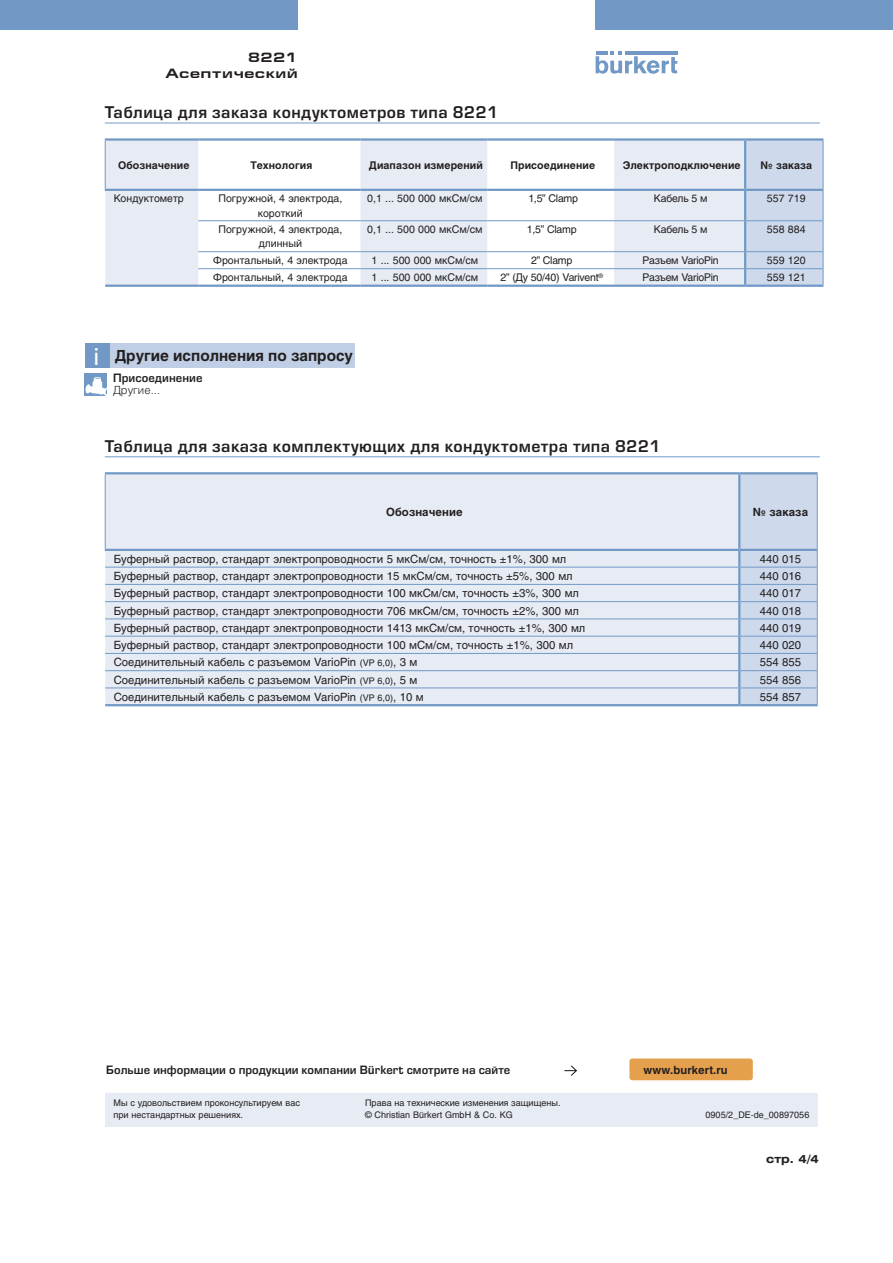
<style>
.page{position:relative;width:893px;height:1263px;background:#fff}
.page>*{position:absolute;margin:0;border:0;box-sizing:border-box;transform-origin:0 0}
.t1{font:15.75px "Europe Demi";letter-spacing:.025em;color:#231f20}
.t2{font:700 15.15px "Helios";color:#231f20}
.t3{font:700 13.5px/16.5px "Europe Ext";letter-spacing:.075em;color:#231f20;text-align:right}
.t4{font:11.25px "Helios";color:#231f20}
.t5{font:11.25px "Europe Demi";color:#231f20}
.t6{font:700 11.25px "Helios";letter-spacing:.01em;color:#231f20}
.t7{font:300 11.25px "Helios";letter-spacing:.005em;color:#231f20}
.t8{font:700 11.25px "Helios Ext";color:#231f20}
.t9{font:10.5px/14.2px "Helios";color:#231f20;text-align:center}
.t10{font:700 10.5px "Helios";letter-spacing:.01em;color:#231f20}
.t11{font:10.5px "Helios";letter-spacing:-.025em;color:#231f20}
.t12{font:9px/12px "Helios";color:#231f20}
.s1{font-family:"Akzidenz Grotesk BQ";font-weight:500;font-stretch:expanded;font-size:25.35px;color:#fff}
.s2{font-size:9px}
.s3{font-family:"Arial";font-weight:700}
.s4{font-family:"Arial"}
</style>
<div class="page">
<svg style="left:596px;top:51px;width:81px;height:23px"></svg>
<hr style="left:625px;top:51px;width:52px;height:3px;background:#7299c6">
<div style="left:0;top:0;width:298px;height:30px;background:#7299c6"></div>
<div style="left:595px;top:0;width:298px;height:30px;background:#7299c6"></div>
<hr style="left:105px;top:456px;width:715px;height:1px;background:#7299c6">
<div style="left:105px;top:474px;width:633px;height:230px;background:#e6ebf4"></div>
<hr style="left:105px;top:584px;width:634px;height:1px;background:#7299c6">
<hr style="left:105px;top:601px;width:634px;height:1px;background:#7299c6">
<hr style="left:105px;top:618px;width:634px;height:1px;background:#7299c6">
<hr style="left:105px;top:636px;width:634px;height:1px;background:#7299c6">
<hr style="left:105px;top:653px;width:634px;height:1px;background:#7299c6">
<hr style="left:105px;top:670px;width:634px;height:1px;background:#7299c6">
<hr style="left:105px;top:704px;width:634px;height:2px;background:#7299c6">
<hr style="left:739px;top:704px;width:79px;height:2px;background:#7299c6">
<svg style="left:738px;top:474px;width:80px;height:231px;background:#c8d5e8"></svg>
<hr style="left:105px;top:472px;width:634px;height:2px;background:#7299c6">
<hr style="left:105px;top:549px;width:634px;height:2px;background:#7299c6">
<hr style="left:105px;top:474px;width:1px;height:75px;background:#7299c6">
<hr style="left:739px;top:472px;width:79px;height:2px;background:#7299c6">
<hr style="left:739px;top:549px;width:78px;height:2px;background:#7299c6">
<hr style="left:738px;top:474px;width:2px;height:75px;background:#7299c6">
<hr style="left:817px;top:474px;width:1px;height:76px;background:#7299c6">
<hr style="left:105px;top:567px;width:634px;height:1px;background:#7299c6">
<hr style="left:739px;top:567px;width:79px;height:1px;background:#7299c6">
<hr style="left:105px;top:687px;width:634px;height:1px;background:#7299c6">
<hr style="left:739px;top:687px;width:79px;height:1px;background:#7299c6">
<hr style="left:105px;top:123px;width:715px;height:1px;background:#7299c6">
<svg style="left:105px;top:141px;width:639px;height:144px;fill:#e6ebf4"></svg>
<hr style="left:487px;top:220px;width:127px;height:1px;background:#7299c6">
<hr style="left:487px;top:251px;width:127px;height:1px;background:#7299c6">
<hr style="left:198px;top:285px;width:162px;height:2px;background:#7299c6">
<hr style="left:360px;top:285px;width:127px;height:2px;background:#7299c6">
<hr style="left:487px;top:268px;width:127px;height:1px;background:#7299c6">
<hr style="left:487px;top:285px;width:127px;height:2px;background:#7299c6">
<svg style="left:744px;top:139px;width:80px;height:147px;background:#c9d7e9"></svg>
<hr style="left:614px;top:285px;width:131px;height:2px;background:#7299c6">
<hr style="left:105px;top:138px;width:93px;height:3px;background:#7299c6">
<hr style="left:105px;top:141px;width:1px;height:48px;background:#7299c6">
<hr style="left:745px;top:285px;width:78px;height:2px;background:#7299c6">
<hr style="left:105px;top:189px;width:93px;height:2px;background:#7299c6">
<hr style="left:105px;top:285px;width:93px;height:2px;background:#7299c6">
<hr style="left:198px;top:138px;width:162px;height:3px;background:#7299c6">
<hr style="left:360px;top:138px;width:127px;height:3px;background:#7299c6">
<hr style="left:487px;top:138px;width:127px;height:3px;background:#7299c6">
<hr style="left:614px;top:138px;width:131px;height:3px;background:#7299c6">
<hr style="left:198px;top:189px;width:162px;height:2px;background:#7299c6">
<hr style="left:360px;top:189px;width:127px;height:2px;background:#7299c6">
<hr style="left:487px;top:189px;width:127px;height:2px;background:#7299c6">
<hr style="left:614px;top:189px;width:131px;height:2px;background:#7299c6">
<hr style="left:745px;top:138px;width:78px;height:3px;background:#7299c6">
<hr style="left:745px;top:189px;width:78px;height:2px;background:#7299c6">
<hr style="left:744px;top:141px;width:2px;height:48px;background:#7299c6">
<hr style="left:823px;top:141px;width:1px;height:49px;background:#7299c6">
<hr style="left:198px;top:220px;width:162px;height:1px;background:#7299c6">
<hr style="left:360px;top:220px;width:127px;height:1px;background:#7299c6">
<hr style="left:614px;top:220px;width:131px;height:1px;background:#7299c6">
<hr style="left:745px;top:220px;width:78px;height:1px;background:#7299c6">
<hr style="left:198px;top:251px;width:162px;height:1px;background:#7299c6">
<hr style="left:360px;top:251px;width:127px;height:1px;background:#7299c6">
<hr style="left:614px;top:251px;width:131px;height:1px;background:#7299c6">
<hr style="left:198px;top:268px;width:162px;height:1px;background:#7299c6">
<hr style="left:360px;top:268px;width:127px;height:1px;background:#7299c6">
<hr style="left:614px;top:268px;width:131px;height:1px;background:#7299c6">
<hr style="left:745px;top:268px;width:78px;height:1px;background:#7299c6">
<div style="left:85px;top:374px;width:22px;height:22px;background:#7299c6"></div>
<svg style="left:86px;top:377px;width:21px;height:19px"></svg>
<div style="left:108px;top:343px;width:247px;height:25px;background:#c0cfe5"></div>
<div style="left:85px;top:343px;width:25px;height:25px;background:#7299c6"></div>
<div style="left:629px;top:1058px;width:124px;height:22px;background:#e5a04d;border-radius:3px"></div>
<svg style="left:564px;top:1065px;width:13px;height:11px"></svg>
<div style="left:105px;top:1093px;width:713px;height:34px;background:#e6ebf4"></div>
<p class="t3" style="left:165px;top:49px;width:134px">8221<br>Асептический</p>
<h1 class="t1" style="left:105px;top:103px;width:395px">Таблица для заказа кондуктометров типа 8221</h1>
<p class="t10" style="left:118px;top:159px;width:73px">Обозначение</p>
<p class="t10" style="left:251px;top:159px;width:63px">Технология</p>
<p class="t10" style="left:369px;top:159px;width:116px">Диапазон измерений</p>
<p class="t10" style="left:510px;top:159px;width:86px">Присоединение</p>
<p class="t10" style="left:623px;top:159px;width:119px">Электроподключение</p>
<p class="t10" style="left:760px;top:159px;width:53px">№ заказа</p>
<p class="t9" style="left:114px;top:191px;width:72px">Кондуктометр</p>
<p class="t9" style="left:218px;top:191px;width:125px">Погружной, 4 электрода, короткий</p>
<p class="t9" style="left:367px;top:191px;width:117px">0,1 ... 500 000 мкСм/см</p>
<p class="t9" style="left:528px;top:191px;width:51px">1,5” Clamp</p>
<p class="t9" style="left:654px;top:191px;width:55px">Кабель 5 м</p>
<p class="t9" style="left:767px;top:191px;width:40px">557 719</p>
<p class="t9" style="left:218px;top:222px;width:125px">Погружной, 4 электрода, длинный</p>
<p class="t9" style="left:367px;top:222px;width:117px">0,1 ... 500 000 мкСм/см</p>
<p class="t9" style="left:527px;top:222px;width:51px">1,5” Clamp</p>
<p class="t9" style="left:654px;top:222px;width:55px">Кабель 5 м</p>
<p class="t9" style="left:767px;top:222px;width:40px">558 884</p>
<p class="t9" style="left:213px;top:253px;width:136px">Фронтальный, 4 электрода</p>
<p class="t9" style="left:372px;top:253px;width:108px">1 ... 500 000 мкСм/см</p>
<p class="t9" style="left:531px;top:253px;width:43px">2” Clamp</p>
<p class="t11" style="left:643px;top:254px;width:78px">Разъем VarioPin</p>
<p class="t9" style="left:767px;top:253px;width:40px">559 120</p>
<p class="t9" style="left:213px;top:270px;width:136px">Фронтальный, 4 электрода</p>
<p class="t9" style="left:372px;top:270px;width:108px">1 ... 500 000 мкСм/см</p>
<p class="t11" style="left:500px;top:271px;width:104px">2” (Ду 50/40) Varivent<sup>®</sup></p>
<p class="t11" style="left:643px;top:271px;width:78px">Разъем VarioPin</p>
<p class="t9" style="left:767px;top:270px;width:40px">559 121</p>
<h2 class="t2" style="left:94px;top:347px;width:261px"><span class="s1">i</span> Другие исполнения по запросу</h2>
<p class="t5" style="left:113px;top:371px;width:91px">Присоединение</p>
<p class="t7" style="left:113px;top:383px;width:49px">Другие...</p>
<h1 class="t1" style="left:105px;top:437px;width:557px">Таблица для заказа комплектующих для кондуктометра типа 8221</h1>
<p class="t6" style="left:386px;top:505px;width:78px">Обозначение</p>
<p class="t6" style="left:753px;top:505px;width:57px">№ заказа</p>
<p class="t4" style="left:114px;top:552px;width:454px">Буферный раствор, стандарт электропроводности 5 мкСм/см, точность ±1%, 300 мл</p>
<p class="t4" style="left:760px;top:552px;width:43px">440 015</p>
<p class="t4" style="left:114px;top:569px;width:460px">Буферный раствор, стандарт электропроводности 15 мкСм/см, точность ±5%, 300 мл</p>
<p class="t4" style="left:760px;top:569px;width:43px">440 016</p>
<p class="t4" style="left:114px;top:587px;width:467px">Буферный раствор, стандарт электропроводности 100 мкСм/см, точность ±3%, 300 мл</p>
<p class="t4" style="left:760px;top:587px;width:43px">440 017</p>
<p class="t4" style="left:114px;top:604px;width:467px">Буферный раствор, стандарт электропроводности 706 мкСм/см, точность ±2%, 300 мл</p>
<p class="t4" style="left:760px;top:604px;width:43px">440 018</p>
<p class="t4" style="left:114px;top:621px;width:473px">Буферный раствор, стандарт электропроводности 1413 мкСм/см, точность ±1%, 300 мл</p>
<p class="t4" style="left:760px;top:621px;width:43px">440 019</p>
<p class="t4" style="left:114px;top:638px;width:461px">Буферный раствор, стандарт электропроводности 100 мСм/см, точность ±1%, 300 мл</p>
<p class="t4" style="left:760px;top:638px;width:43px">440 020</p>
<p class="t4" style="left:114px;top:656px;width:305px">Соединительный кабель с разъемом VarioPin <span class="s2">(VP 6,0)</span>, 3 м</p>
<p class="t4" style="left:760px;top:656px;width:43px">554 855</p>
<p class="t4" style="left:114px;top:673px;width:305px">Соединительный кабель с разъемом VarioPin <span class="s2">(VP 6,0)</span>, 5 м</p>
<p class="t4" style="left:760px;top:673px;width:43px">554 856</p>
<p class="t4" style="left:114px;top:690px;width:312px">Соединительный кабель с разъемом VarioPin <span class="s2">(VP 6,0)</span>, 10 м</p>
<p class="t4" style="left:760px;top:690px;width:43px">554 857</p>
<p class="t5" style="left:106px;top:1063px;width:406px">Больше информации о продукции компании B<span class="s3">ü</span>rkert смотрите на сайте</p>
<p class="t6" style="left:644px;top:1064px;width:86px">www.burkert.ru</p>
<p class="t12" style="left:114px;top:1097px;width:188px">Мы с удовольствием проконсультируем вас при нестандартных решениях.</p>
<p class="t12" style="left:365px;top:1097px;width:197px">Права на технические изменения защищены. © Christian B<span class="s4">ü</span>rkert GmbH &amp; Co. KG</p>
<p class="t12" style="left:705px;top:1109px;width:105px">0905/2_DE-de_00897056</p>
<p class="t8" style="left:766px;top:1152px;width:54px">стр. 4/4</p>
</div>
